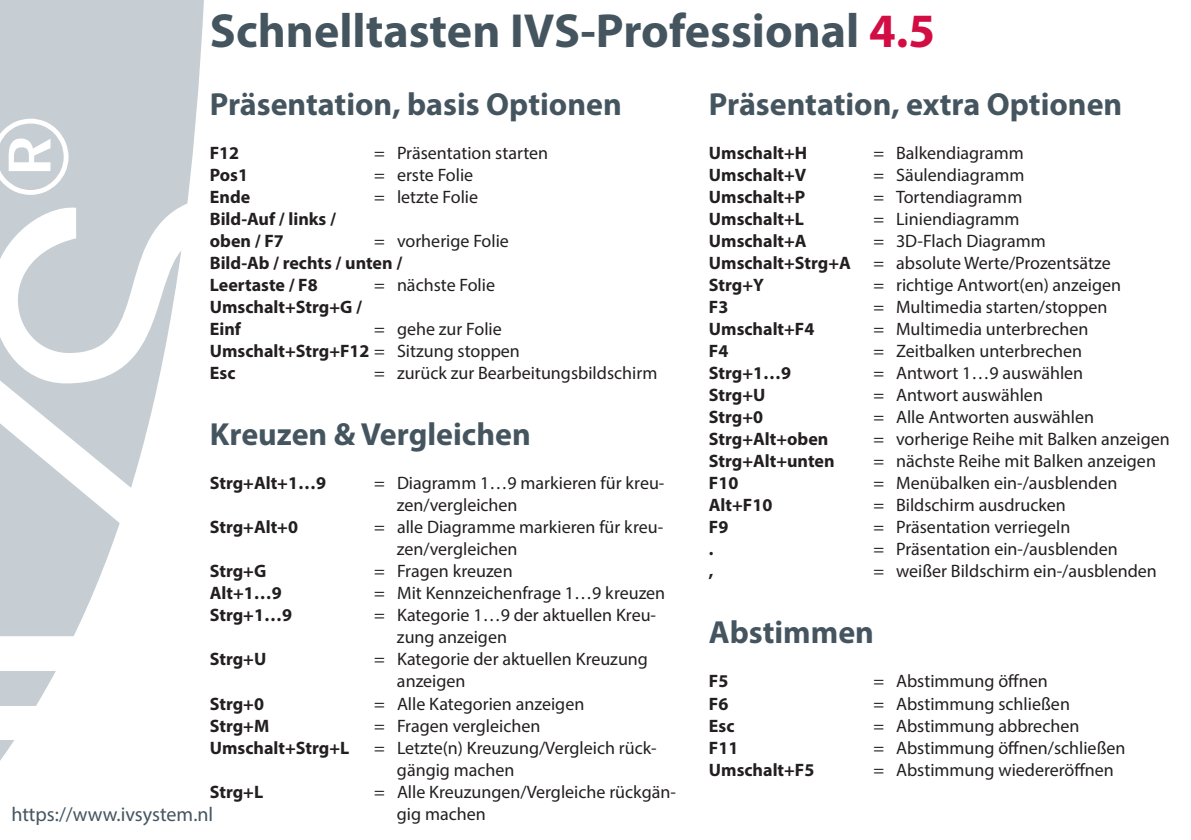
<style>
.page{position:relative;width:1191px;height:840px;background:#fff}
.page>*{position:absolute;margin:0;border:0;box-sizing:border-box;transform-origin:0 0}
.t1{font:700 48px "Myriad Pro";color:#45555f}
.t2{font:700 32px "Myriad Pro";color:#45555f}
.t3{font:20px "Myriad Pro";color:#45555f}
.t4{font:18px/22px "Myriad Pro";color:#231f20}
.t5{font:700 18px "Myriad Pro";color:#231f20}
.s1{color:#d20d44}
.s2{font-weight:400}
.s3{font-weight:700}
</style>
<div class="page">
<svg style="left:0;top:0;width:204px;height:761px;fill:#c6ced3"></svg>
<svg style="left:0;top:119px;width:69px;height:69px"></svg>
<svg style="left:0;top:188px;width:204px;height:192px;fill:#c6ced3"></svg>
<svg style="left:0;top:380px;width:204px;height:290px"></svg>
<div style="left:0;top:706px;width:312px;height:34px;background:#fff"></div>
<p class="t1" style="left:210px;top:0;width:726px">Schnelltasten IVS-Professional <span class="s1">4.5</span></p>
<p class="t2" style="left:210px;top:83px;width:413px">Präsentation, basis Optionen</p>
<p class="t5" style="left:210px;top:141px;width:31px">F12</p>
<p class="t4" style="left:374px;top:141px;width:175px">= Präsentation starten</p>
<p class="t5" style="left:210px;top:163px;width:40px">Pos1</p>
<p class="t4" style="left:374px;top:163px;width:100px">= erste Folie</p>
<p class="t5" style="left:210px;top:185px;width:42px">Ende</p>
<p class="t4" style="left:374px;top:185px;width:105px">= letzte Folie</p>
<p class="t5" style="left:210px;top:207px;width:128px">Bild-Auf / links /</p>
<p class="t5" style="left:210px;top:229px;width:75px">oben / F7</p>
<p class="t4" style="left:374px;top:229px;width:136px">= vorherige Folie</p>
<p class="t5" style="left:210px;top:251px;width:194px">Bild-Ab / rechts / unten /</p>
<p class="t5" style="left:210px;top:273px;width:109px">Leertaste / F8</p>
<p class="t4" style="left:374px;top:273px;width:122px">= nächste Folie</p>
<p class="t5" style="left:210px;top:295px;width:154px">Umschalt+Strg+G /</p>
<p class="t5" style="left:210px;top:317px;width:33px">Einf</p>
<p class="t4" style="left:374px;top:317px;width:129px">= gehe zur Folie</p>
<p class="t5" style="left:210px;top:339px;width:311px">Umschalt+Strg+F12 <span class="s2">= Sitzung stoppen</span></p>
<p class="t5" style="left:210px;top:361px;width:27px">Esc</p>
<p class="t4" style="left:374px;top:361px;width:284px">= zurück zur Bearbeitungsbildschirm</p>
<p class="t2" style="left:210px;top:413px;width:322px">Kreuzen &amp; Vergleichen</p>
<p class="t5" style="left:210px;top:471px;width:118px">Strg+Alt+1…9</p>
<p class="t4" style="left:397px;top:471px;width:269px;text-indent:-23px">= Diagramm 1…9 markieren für kreu&shy;zen/vergleichen</p>
<p class="t5" style="left:210px;top:515px;width:90px">Strg+Alt+0</p>
<p class="t4" style="left:397px;top:515px;width:268px;text-indent:-23px">= alle Diagramme markieren für kreu&shy;zen/vergleichen</p>
<p class="t5" style="left:210px;top:559px;width:58px">Strg+G</p>
<p class="t4" style="left:374px;top:559px;width:140px">= Fragen kreuzen</p>
<p class="t5" style="left:210px;top:581px;width:73px">Alt+1…9</p>
<p class="t4" style="left:374px;top:581px;width:292px">= Mit Kennzeichenfrage 1…9 kreuzen</p>
<p class="t5" style="left:210px;top:603px;width:84px">Strg+1…9</p>
<p class="t4" style="left:397px;top:603px;width:261px;text-indent:-23px">= Kategorie 1…9 der aktuellen Kreu&shy;zung anzeigen</p>
<p class="t5" style="left:210px;top:647px;width:58px">Strg+U</p>
<p class="t4" style="left:397px;top:647px;width:252px;text-indent:-23px">= Kategorie der aktuellen Kreuzung anzeigen</p>
<p class="t5" style="left:210px;top:691px;width:56px">Strg+0</p>
<p class="t4" style="left:374px;top:691px;width:211px">= Alle Kategorien anzeigen</p>
<p class="t5" style="left:210px;top:713px;width:61px">Strg+M</p>
<p class="t4" style="left:374px;top:713px;width:168px">= Fragen vergleichen</p>
<p class="t5" style="left:210px;top:735px;width:141px">Umschalt+Strg+L</p>
<p class="t4" style="left:397px;top:735px;width:261px;text-indent:-23px">= Letzte(n) Kreuzung/Vergleich rück&shy;gängig machen</p>
<p class="t5" style="left:210px;top:779px;width:55px">Strg+L</p>
<p class="t4" style="left:397px;top:779px;width:280px;text-indent:-23px">= Alle Kreuzungen/Vergleiche rückgän&shy;gig machen</p>
<p class="t3" style="left:11px;top:801px;width:203px">https://www.ivsystem.nl</p>
<p class="t2" style="left:709px;top:83px;width:415px">Präsentation, extra Optionen</p>
<p class="t5" style="left:709px;top:141px;width:100px">Umschalt+H</p>
<p class="t4" style="left:873px;top:141px;width:152px">= Balkendiagramm</p>
<p class="t5" style="left:709px;top:163px;width:99px">Umschalt+V</p>
<p class="t4" style="left:873px;top:163px;width:152px">= Säulendiagramm</p>
<p class="t5" style="left:709px;top:185px;width:98px">Umschalt+P</p>
<p class="t4" style="left:873px;top:185px;width:150px">= Tortendiagramm</p>
<p class="t5" style="left:709px;top:207px;width:97px">Umschalt+L</p>
<p class="t4" style="left:873px;top:207px;width:148px">= Liniendiagramm</p>
<p class="t5" style="left:709px;top:229px;width:99px">Umschalt+A</p>
<p class="t4" style="left:873px;top:229px;width:174px">= 3D-Flach Diagramm</p>
<p class="t4" style="left:709px;top:251px;width:403px"><span class="s3">Umschalt+Strg+A</span> = absolute Werte/Prozentsätze</p>
<p class="t5" style="left:709px;top:273px;width:57px">Strg+Y</p>
<p class="t4" style="left:873px;top:273px;width:249px">= richtige Antwort(en) anzeigen</p>
<p class="t5" style="left:709px;top:295px;width:21px">F3</p>
<p class="t4" style="left:873px;top:295px;width:235px">= Multimedia starten/stoppen</p>
<p class="t5" style="left:709px;top:317px;width:107px">Umschalt+F4</p>
<p class="t4" style="left:873px;top:317px;width:217px">= Multimedia unterbrechen</p>
<p class="t5" style="left:709px;top:339px;width:21px">F4</p>
<p class="t4" style="left:873px;top:339px;width:210px">= Zeitbalken unterbrechen</p>
<p class="t5" style="left:709px;top:361px;width:84px">Strg+1…9</p>
<p class="t4" style="left:873px;top:361px;width:211px">= Antwort 1…9 auswählen</p>
<p class="t5" style="left:709px;top:383px;width:58px">Strg+U</p>
<p class="t4" style="left:873px;top:383px;width:171px">= Antwort auswählen</p>
<p class="t5" style="left:709px;top:405px;width:56px">Strg+0</p>
<p class="t4" style="left:873px;top:405px;width:222px">= Alle Antworten auswählen</p>
<p class="t5" style="left:709px;top:427px;width:121px">Strg+Alt+oben</p>
<p class="t4" style="left:873px;top:427px;width:298px">= vorherige Reihe mit Balken anzeigen</p>
<p class="t5" style="left:709px;top:449px;width:127px">Strg+Alt+unten</p>
<p class="t4" style="left:873px;top:449px;width:284px">= nächste Reihe mit Balken anzeigen</p>
<p class="t5" style="left:709px;top:471px;width:31px">F10</p>
<p class="t4" style="left:873px;top:471px;width:245px">= Menübalken ein-/ausblenden</p>
<p class="t5" style="left:709px;top:493px;width:65px">Alt+F10</p>
<p class="t4" style="left:873px;top:493px;width:194px">= Bildschirm ausdrucken</p>
<p class="t5" style="left:709px;top:515px;width:21px">F9</p>
<p class="t4" style="left:873px;top:515px;width:198px">= Präsentation verriegeln</p>
<p class="t5" style="left:709px;top:537px;width:6px">.</p>
<p class="t4" style="left:873px;top:537px;width:246px">= Präsentation ein-/ausblenden</p>
<p class="t5" style="left:709px;top:559px;width:6px">,</p>
<p class="t4" style="left:873px;top:559px;width:285px">= weißer Bildschirm ein-/ausblenden</p>
<p class="t2" style="left:709px;top:611px;width:167px">Abstimmen</p>
<p class="t5" style="left:709px;top:669px;width:21px">F5</p>
<p class="t4" style="left:873px;top:669px;width:176px">= Abstimmung öffnen</p>
<p class="t5" style="left:709px;top:691px;width:21px">F6</p>
<p class="t4" style="left:873px;top:691px;width:198px">= Abstimmung schließen</p>
<p class="t5" style="left:709px;top:713px;width:27px">Esc</p>
<p class="t4" style="left:873px;top:713px;width:207px">= Abstimmung abbrechen</p>
<p class="t5" style="left:709px;top:735px;width:31px">F11</p>
<p class="t4" style="left:873px;top:735px;width:254px">= Abstimmung öffnen/schließen</p>
<p class="t5" style="left:709px;top:757px;width:107px">Umschalt+F5</p>
<p class="t4" style="left:873px;top:757px;width:242px">= Abstimmung wiedereröffnen</p>
</div>
